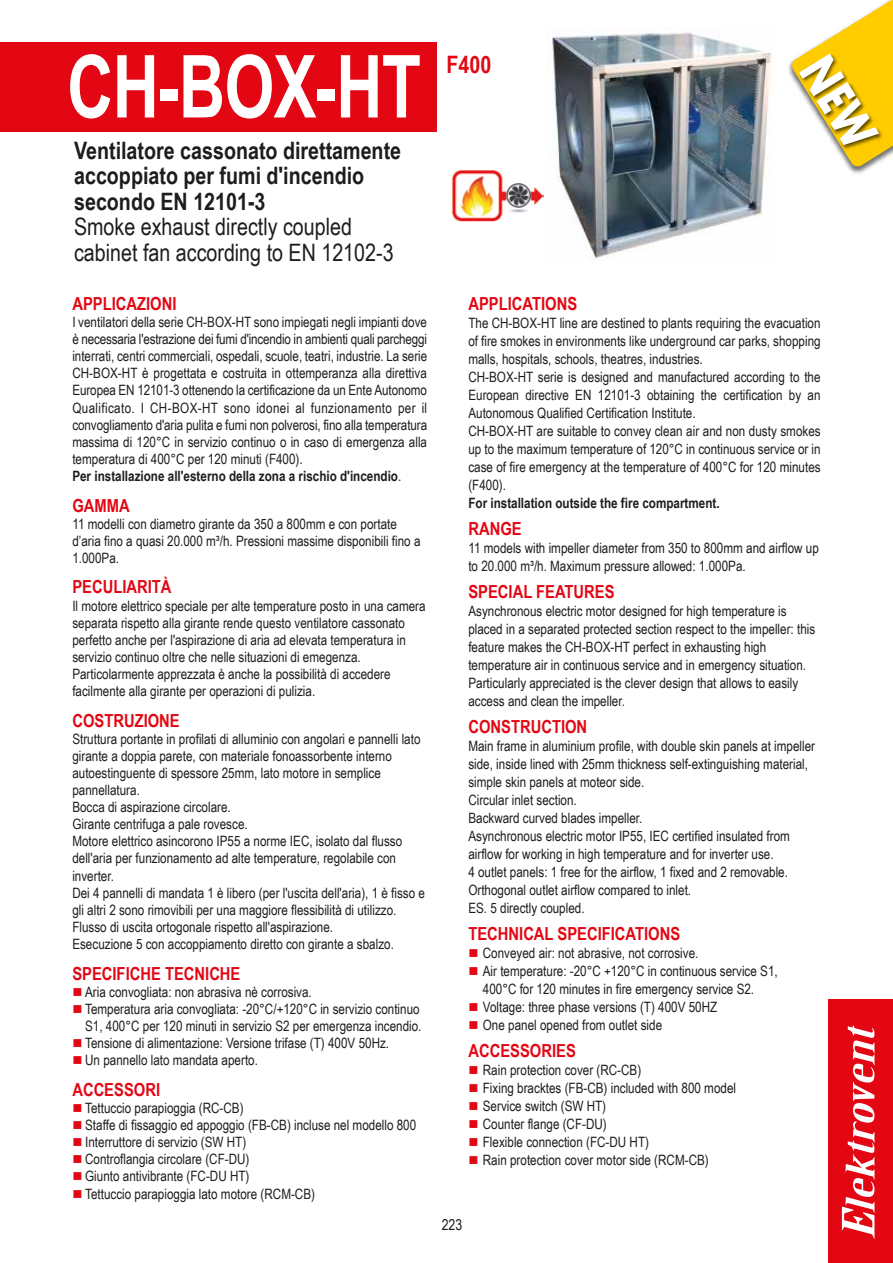
<style>
.page{position:relative;width:893px;height:1263px;background:#fff}
.page>*{position:absolute;margin:0;border:0;box-sizing:border-box;transform-origin:0 0}
.t1{font:700 87px "Arial Narrow";letter-spacing:-.01em;color:#fff;scale:.9 1}
.t2{font:700 24px/25.5px "Arial Narrow";color:#1d1d1b}
.t3{font:24px/25.5px "Arial Narrow";color:#1d1d1b}
.t4{font:700 24px "Arial Narrow";color:#e30613}
.t5{font:700 18px "Arial Narrow";color:#e30613}
.t6{font:15px "Arial Narrow";color:#1d1d1b}
.t7{font:14.25px/17.1px "Arial Narrow";color:#1d1d1b}
.t8{font:700 14.25px "Arial Narrow";color:#1d1d1b}
.s1{font-weight:700}
.s2{color:#e30613}
</style>
<div class="page">
<img style="left:847px;top:167px;width:24px;height:7px">
<div style="left:0;top:43px;width:436px;height:89px;background:#e30613"></div>
<img style="left:547px;top:29px;width:225px;height:230px">
<div style="left:829px;top:999px;width:64px;height:264px;background:#e30613"></div>
<svg style="left:842px;top:1025px;width:32px;height:214px"></svg>
<img style="left:452px;top:170px;width:92px;height:52px">
<svg style="left:791px;top:0;width:102px;height:167px"></svg>
<h1 class="t1" style="left:67px;top:21px;width:395px">CH-BOX-HT</h1>
<h2 class="t2" style="left:74px;top:136px;width:329px">Ventilatore cassonato direttamente accoppiato per fumi d'incendio secondo EN 12101-3</h2>
<h2 class="t3" style="left:74px;top:213px;width:321px">Smoke exhaust directly coupled cabinet fan according to EN 12102-3</h2>
<p class="t5" style="left:72px;top:290px;width:106px">APPLICAZIONI</p>
<p class="t7" style="left:72px;top:313px;width:356px">I ventilatori della serie CH-BOX-HT sono impiegati negli impianti dove è necessaria l'estrazione dei fumi d'incendio in ambienti quali parcheggi interrati, centri commerciali, ospedali, scuole, teatri, industrie. La serie CH-BOX-HT è progettata e costruita in ottemperanza alla direttiva Europea EN 12101-3 ottenendo la certificazione da un Ente Autonomo Qualificato. I CH-BOX-HT sono idonei al funzionamento per il convogliamento d'aria pulita e fumi non polverosi, fino alla temperatura massima di 120°C in servizio continuo o in caso di emergenza alla temperatura di 400°C per 120 minuti (F400).<br><span class="s1">Per installazione all'esterno della zona a rischio d'incendio</span>.</p>
<p class="t5" style="left:72px;top:491px;width:59px">GAMMA</p>
<p class="t7" style="left:72px;top:514px;width:350px">11 modelli con diametro girante da 350 a 800mm e con portate d’aria fino a quasi 20.000 m³/h. Pressioni massime disponibili fino a<br>1.000Pa.</p>
<p class="t5" style="left:72px;top:573px;width:101px">PECULIARITÀ</p>
<p class="t7" style="left:72px;top:596px;width:355px">Il motore elettrico speciale per alte temperature posto in una camera separata rispetto alla girante rende questo ventilatore cassonato perfetto anche per l'aspirazione di aria ad elevata temperatura in servizio continuo oltre che nelle situazioni di emegenza.<br>Particolarmente apprezzata è anche la possibilità di accedere facilmente alla girante per operazioni di pulizia.</p>
<p class="t5" style="left:72px;top:707px;width:109px">COSTRUZIONE</p>
<p class="t7" style="left:72px;top:730px;width:354px">Struttura portante in profilati di alluminio con angolari e pannelli lato girante a doppia parete, con materiale fonoassorbente interno autoestinguente di spessore 25mm, lato motore in semplice pannellatura.<br>Bocca di aspirazione circolare.<br>Girante centrifuga a pale rovesce.<br>Motore elettrico asincorono IP55 a norme IEC, isolato dal flusso dell'aria per funzionamento ad alte temperature, regolabile con inverter.<br>Dei 4 pannelli di mandata 1 è libero (per l'uscita dell'aria), 1 è fisso e gli altri 2 sono rimovibili per una maggiore flessibilità di utilizzo.<br>Flusso di uscita ortogonale rispetto all'aspirazione.<br>Esecuzione 5 con accoppiamento diretto con girante a sbalzo.</p>
<p class="t5" style="left:72px;top:959px;width:170px">SPECIFICHE TECNICHE</p>
<p class="t7" style="left:72px;top:982px;width:241px"><span class="s2">■</span> Aria convogliata: non abrasiva nè corrosiva.</p>
<p class="t7" style="left:72px;top:1000px;width:351px;text-align:right"><span class="s2">■</span> Temperatura aria convogliata: -20°C/+120°C in servizio continuo<br>S1, 400°C per 120 minuti in servizio S2 per emergenza incendio.</p>
<p class="t7" style="left:72px;top:1034px;width:318px"><span class="s2">■</span> Tensione di alimentazione: Versione trifase (T) 400V 50Hz.</p>
<p class="t7" style="left:72px;top:1051px;width:187px"><span class="s2">■</span> Un pannello lato mandata aperto.</p>
<p class="t5" style="left:72px;top:1076px;width:89px">ACCESSORI</p>
<p class="t7" style="left:72px;top:1099px;width:173px"><span class="s2">■</span> Tettuccio parapioggia (RC-CB)</p>
<p class="t7" style="left:72px;top:1116px;width:345px"><span class="s2">■</span> Staffe di fissaggio ed appoggio (FB-CB) incluse nel modello 800</p>
<p class="t7" style="left:72px;top:1133px;width:175px"><span class="s2">■</span> Interruttore di servizio (SW HT)</p>
<p class="t7" style="left:72px;top:1150px;width:179px"><span class="s2">■</span> Controflangia circolare (CF-DU)</p>
<p class="t7" style="left:72px;top:1167px;width:179px"><span class="s2">■</span> Giunto antivibrante (FC-DU HT)</p>
<p class="t7" style="left:72px;top:1185px;width:244px"><span class="s2">■</span> Tettuccio parapioggia lato motore (RCM-CB)</p>
<h2 class="t4" style="left:446px;top:46px;width:46px">F400</h2>
<p class="t5" style="left:468px;top:290px;width:110px">APPLICATIONS</p>
<p class="t7" style="left:468px;top:313px;width:354px;line-height:18px">The CH-BOX-HT line are destined to plants requiring the evacuation of fire smokes in environments like underground car parks, shopping malls, hospitals, schools, theatres, industries.<br>CH-BOX-HT serie is designed and manufactured according to the European directive EN 12101-3 obtaining the certification by an Autonomous Qualified Certification Institute.<br>CH-BOX-HT are suitable to convey clean air and non dusty smokes up to the maximum temperature of 120°C in continuous service or in case of fire emergency at the temperature of 400°C for 120 minutes (F400).</p>
<p class="t8" style="left:468px;top:492px;width:253px">For installation outside the fire compartment.</p>
<p class="t5" style="left:468px;top:515px;width:55px">RANGE</p>
<p class="t7" style="left:468px;top:538px;width:352px;line-height:18px">11 models with impeller diameter from 350 to 800mm and airflow up to 20.000 m³/h. Maximum pressure allowed: 1.000Pa.</p>
<p class="t5" style="left:468px;top:578px;width:148px">SPECIAL FEATURES</p>
<p class="t7" style="left:468px;top:601px;width:348px;line-height:18px">Asynchronous electric motor designed for high temperature is placed in a separated protected section respect to the impeller: this feature makes the CH-BOX-HT perfect in exhausting high temperature air in continuous service and in emergency situation.<br>Particularly appreciated is the clever design that allows to easily access and clean the impeller.</p>
<p class="t5" style="left:468px;top:713px;width:120px">CONSTRUCTION</p>
<p class="t7" style="left:468px;top:736px;width:348px;line-height:18px">Main frame in aluminium profile, with double skin panels at impeller side, inside lined with 25mm thickness self-extinguishing material, simple skin panels at moteor side.<br>Circular inlet section.<br>Backward curved blades impeller.<br>Asynchronous electric motor IP55, IEC certified insulated from airflow for working in high temperature and for inverter use.<br>4 outlet panels: 1 free for the airflow, 1 fixed and 2 removable.<br>Orthogonal outlet airflow compared to inlet.<br>ES. 5 directly coupled.</p>
<p class="t5" style="left:468px;top:920px;width:213px">TECHNICAL SPECIFICATIONS</p>
<p class="t7" style="left:468px;top:944px;width:232px"><span class="s2">■</span> Conveyed air: not abrasive, not corrosive.</p>
<p class="t7" style="left:483px;top:961px;width:296px;line-height:18px;text-indent:-14px"><span class="s2">■</span> Air temperature: -20°C +120°C in continuous service S1,<br>400°C for 120 minutes in fire emergency service S2.</p>
<p class="t7" style="left:468px;top:998px;width:250px"><span class="s2">■</span> Voltage: three phase versions (T) 400V 50HZ</p>
<p class="t7" style="left:468px;top:1016px;width:195px"><span class="s2">■</span> One panel opened from outlet side</p>
<p class="t5" style="left:468px;top:1037px;width:109px">ACCESSORIES</p>
<p class="t7" style="left:468px;top:1061px;width:174px"><span class="s2">■</span> Rain protection cover (RC-CB)</p>
<p class="t7" style="left:468px;top:1079px;width:269px"><span class="s2">■</span> Fixing bracktes (FB-CB) included with 800 model</p>
<p class="t7" style="left:468px;top:1097px;width:139px"><span class="s2">■</span> Service switch (SW HT)</p>
<p class="t7" style="left:468px;top:1115px;width:140px"><span class="s2">■</span> Counter flange (CF-DU)</p>
<p class="t7" style="left:468px;top:1133px;width:182px"><span class="s2">■</span> Flexible connection (FC-DU HT)</p>
<p class="t7" style="left:468px;top:1151px;width:242px"><span class="s2">■</span> Rain protection cover motor side (RCM-CB)</p>
<p class="t6" style="left:442px;top:1213px;width:22px">223</p>
</div>
